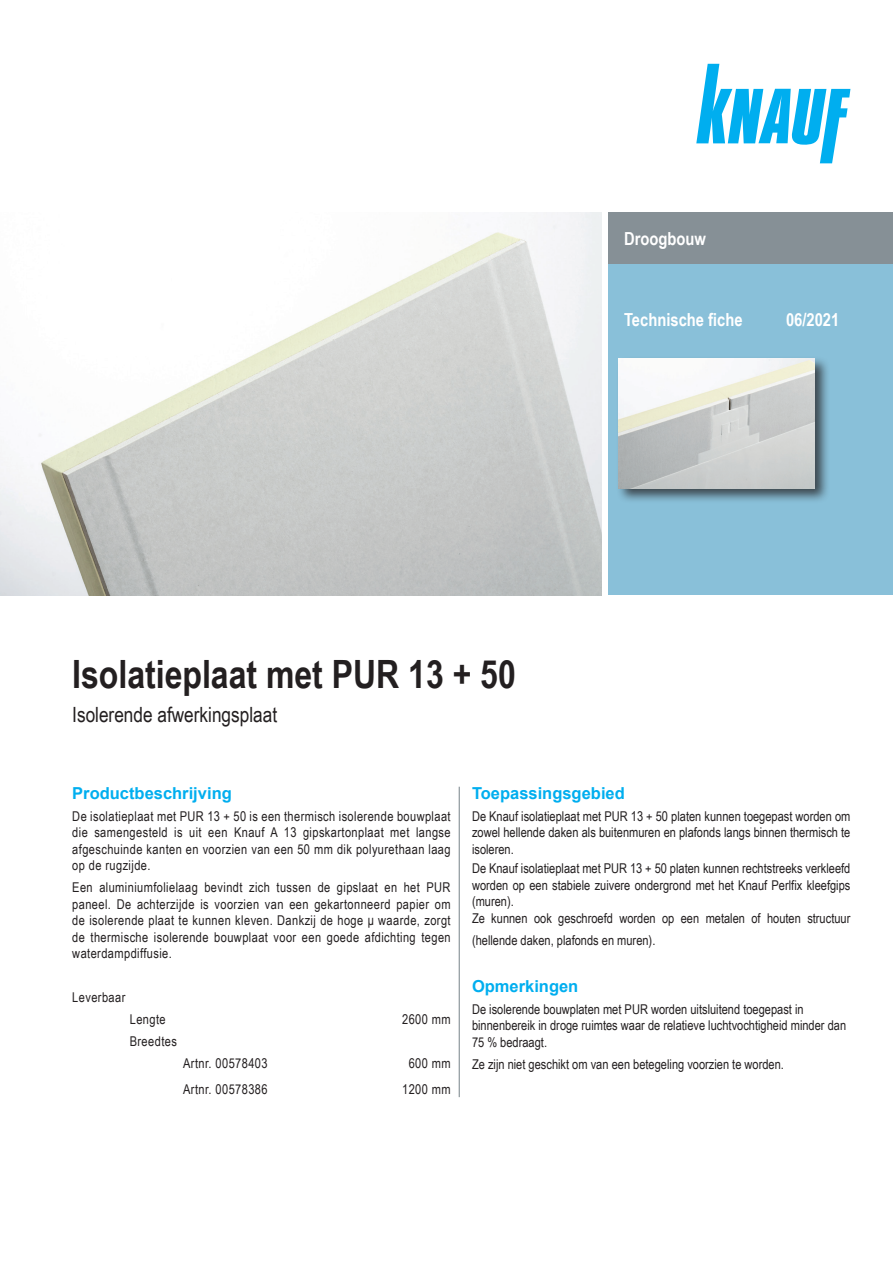
<style>
.page{position:relative;width:893px;height:1263px;background:#fff}
.page>*{position:absolute;margin:0;border:0;box-sizing:border-box;transform-origin:0 0}
.t1{font:700 39px "Arial Narrow";color:#231f20}
.t2{font:21px "Arial Narrow";color:#231f20}
.t3{font:700 18px "Arial Narrow";color:#fff}
.t4{font:700 16.5px "Arial";color:#00aeef}
.t5{font:13.5px/16.5px "Arial Narrow";color:#231f20;text-align:justify}
.t6{font:13.5px "Arial Narrow";letter-spacing:.03em;color:#231f20}
</style>
<div class="page">
<div style="left:608px;top:213px;width:285px;height:382px;background:#89c0d9"></div>
<div style="left:616px;top:356px;width:214px;height:148px;background:#231f20;opacity:.75"></div>
<img style="left:619px;top:359px;width:195px;height:129px">
<img style="left:0;top:213px;width:602px;height:382px">
<div style="left:608px;top:213px;width:285px;height:51px;background:#869096"></div>
<svg style="left:696px;top:64px;width:154px;height:99px"></svg>
<hr style="left:459px;top:787px;width:1px;height:310px;background:#869096">
<h3 class="t3" style="left:624px;top:225px;width:83px">Droogbouw</h3>
<h3 class="t3" style="left:624px;top:306px;width:120px">Technische fiche</h3>
<h3 class="t3" style="left:786px;top:306px;width:55px">06/2021</h3>
<h1 class="t1" style="left:72px;top:645px;width:445px">Isolatieplaat met PUR 13 + 50</h1>
<h2 class="t2" style="left:72px;top:699px;width:206px">Isolerende afwerkingsplaat</h2>
<p class="t4" style="left:72px;top:781px;width:161px">Productbeschrijving</p>
<p class="t5" style="left:72px;top:807px;width:380px">De isolatieplaat met PUR 13 + 50 is een thermisch isolerende bouwplaat die samengesteld is uit een Knauf A 13 gipskartonplaat met langse afgeschuinde kanten en voorzien van een 50 mm dik polyurethaan laag op de rugzijde.</p>
<p class="t5" style="left:72px;top:878px;width:380px">Een aluminiumfolielaag bevindt zich tussen de gipslaat en het PUR paneel. De achterzijde is voorzien van een gekartonneerd papier om de isolerende plaat te kunnen kleven. Dankzij de hoge μ waarde, zorgt de thermische isolerende bouwplaat voor een goede afdichting tegen waterdampdiffusie.</p>
<p class="t6" style="left:72px;top:987px;width:55px">Leverbaar</p>
<p class="t5" style="left:130px;top:1011px;width:37px">Lengte</p>
<p class="t5" style="left:402px;top:1011px;width:50px">2600 mm</p>
<p class="t6" style="left:130px;top:1031px;width:49px">Breedtes</p>
<p class="t6" style="left:183px;top:1053px;width:86px">Artnr. 00578403</p>
<p class="t5" style="left:409px;top:1055px;width:44px">600 mm</p>
<p class="t6" style="left:183px;top:1079px;width:86px">Artnr. 00578386</p>
<p class="t5" style="left:402px;top:1080px;width:50px">1200 mm</p>
<p class="t4" style="left:472px;top:781px;width:154px">Toepassingsgebied</p>
<p class="t5" style="left:472px;top:807px;width:380px">De Knauf isolatieplaat met PUR 13 + 50 platen kunnen toegepast worden om zowel hellende daken als buitenmuren en plafonds langs binnen thermisch te isoleren.</p>
<p class="t5" style="left:472px;top:859px;width:380px;text-align:left">De Knauf isolatieplaat met PUR 13 + 50 platen kunnen rechtstreeks verkleefd worden op een stabiele zuivere ondergrond met het Knauf Perlfix kleefgips (muren).<br>Ze kunnen ook geschroefd worden op een metalen of houten structuur</p>
<p class="t5" style="left:472px;top:931px;width:185px">(hellende daken, plafonds en muren).</p>
<p class="t4" style="left:472px;top:974px;width:108px">Opmerkingen</p>
<p class="t5" style="left:472px;top:1000px;width:376px;text-align:left">De isolerende bouwplaten met PUR worden uitsluitend toegepast in binnenbereik in droge ruimtes waar de relatieve luchtvochtigheid minder dan<br>75 % bedraagt.</p>
<p class="t5" style="left:472px;top:1055px;width:313px">Ze zijn niet geschikt om van een betegeling voorzien te worden.</p>
</div>
